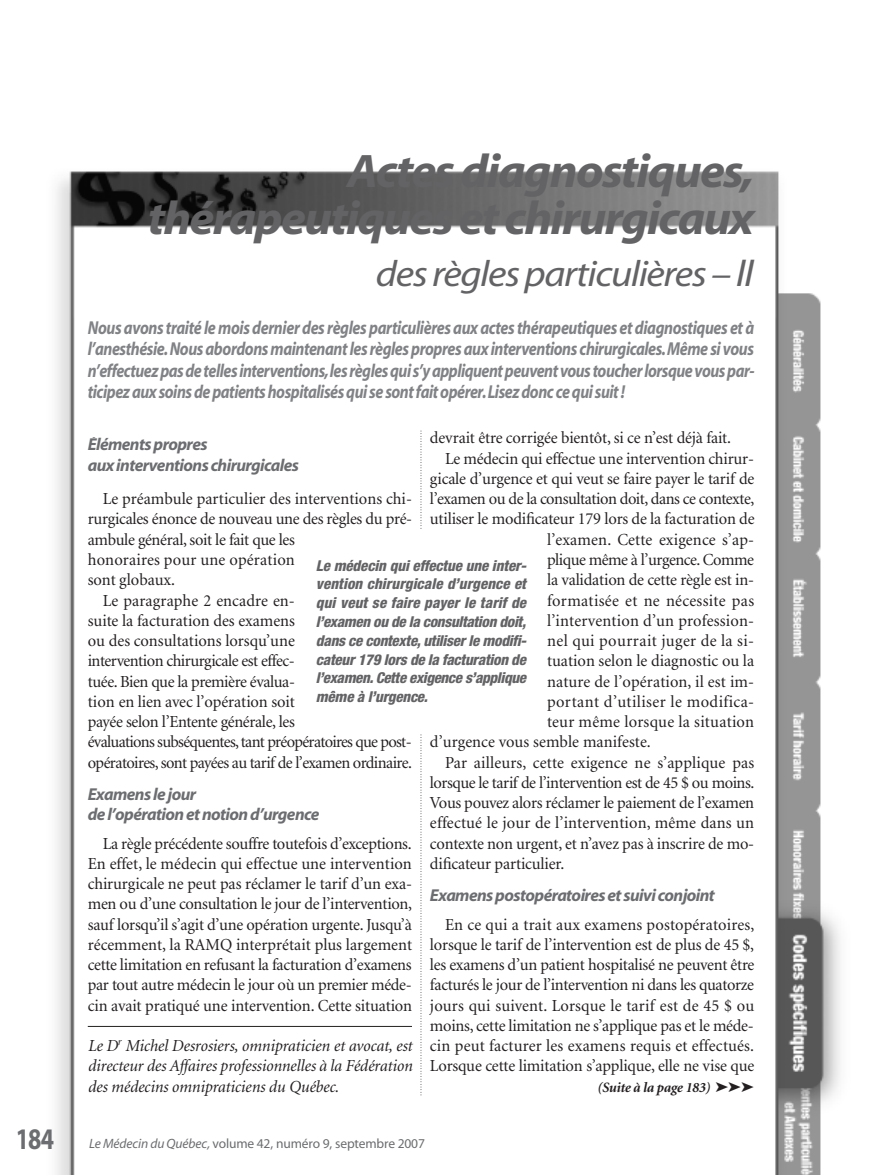
<style>
.page{position:relative;width:878px;height:1175px;background:#fff}
.page>*{position:absolute;margin:0;border:0;box-sizing:border-box;transform-origin:0 0}
.t1{font:italic 700 47.25px/47.2px "Myriad";letter-spacing:-.035em;color:#636366;text-align:right;scale:1.05 1}
.t2{font:italic 36.75px "Myriad";letter-spacing:-.035em;color:#636366;scale:1.1 1}
.t3{font:700 30px "Myriad";color:#6c6d70;scale:.8 1}
.t4{font:italic 700 18.75px/21.3px "Myriad";letter-spacing:-.03em;color:#808285;text-align:justify;scale:.85 1}
.t5{font:italic 700 17.25px/20.2px "Myriad";letter-spacing:-.035em;color:#6c6d70}
.t6{font:16.8px/20.2px "Minion";letter-spacing:-.01em;color:#231f20;text-align:justify}
.t7{font:16.8px "Minion";letter-spacing:.01em;color:#231f20}
.t8{font:italic 16.8px/20.2px "Minion";letter-spacing:-.005em;color:#231f20;text-align:justify}
.t9{font:16.8px "Minion";letter-spacing:-.03em;color:#231f20}
.t10{font:16.8px "Minion";letter-spacing:.025em;color:#231f20}
.t11{font:16.8px "Minion";letter-spacing:-.045em;color:#231f20}
.t12{font:16.8px "Minion";letter-spacing:-.035em;color:#231f20}
.t13{font:16.8px "Minion";letter-spacing:.02em;color:#231f20}
.t14{font:16.8px "Minion";letter-spacing:.015em;color:#231f20}
.t15{font:italic 800 condensed 15px/18.8px "Helvetica Neue";letter-spacing:-.025em;color:#636366;text-align:justify}
.t16{font:italic 700 14.25px "Minion";letter-spacing:-.02em;color:#231f20}
.t17{font:13.5px "Myriad";letter-spacing:-.01em;color:#6c6d70}
.s1{font-size:39px}
.s2{font-style:italic}
</style>
<div class="page">
<img style="left:56px;top:171px;width:784px;height:1003px">
<svg style="left:420px;top:431px;width:1px;height:99px"></svg>
<svg style="left:420px;top:735px;width:1px;height:361px"></svg>
<div style="left:430px;top:1077px;width:324px;height:20px;background:#fff"></div>
<hr style="left:88px;top:1026px;width:324px;height:1px;background:#231f20">
<div style="left:88px;top:418px;width:324px;height:18px;background:#fff"></div>
<div style="left:304px;top:533px;width:234px;height:198px;background:#fff"></div>
<h1 class="t1" style="left:148px;top:152px;width:579px">Actes diagnostiques, thérapeutiques et chirurgicaux</h1>
<h2 class="t2" style="left:376px;top:259px;width:345px">des règles particulières – <span class="s1">II</span></h2>
<p class="t4" style="left:88px;top:319px;width:785px">Nous avons traité le mois dernier des règles particulières aux actes thérapeutiques et diagnostiques et à l’anesthésie.Nous abordons maintenant les règles propres aux interventions chirurgicales.Même si vous n’effectuez pas de telles interventions,les règles qui s’y appliquent peuvent vous toucher lorsque vous par&shy;ticipez aux soins de patients hospitalisés qui se sont fait opérer.Lisez donc ce qui suit !</p>
<p class="t6" style="left:430px;top:429px;width:302px">devrait être corrigée bientôt, si ce n’est déjà fait.</p>
<p class="t6" style="left:445px;top:449px;width:310px">Le médecin qui effectue une intervention chirur-</p>
<p class="t6" style="left:430px;top:470px;width:326px">gicale d’urgence et qui veut se faire payer le tarif de</p>
<p class="t6" style="left:430px;top:490px;width:326px">l’examen ou de la consultation doit, dans ce contexte,</p>
<p class="t6" style="left:430px;top:510px;width:326px">utiliser le modificateur 179 lors de la facturation de</p>
<p class="t7" style="left:547px;top:533px;width:209px">l’examen. Cette exigence s’ap-</p>
<p class="t9" style="left:547px;top:553px;width:208px">plique même à l’urgence. Comme</p>
<p class="t6" style="left:547px;top:571px;width:208px">la validation de cette règle est in-</p>
<p class="t13" style="left:547px;top:593px;width:209px">formatisée et ne nécessite pas</p>
<p class="t7" style="left:547px;top:614px;width:209px">l’intervention d’un profession-</p>
<p class="t10" style="left:547px;top:634px;width:209px">nel qui pourrait juger de la si-</p>
<p class="t6" style="left:547px;top:652px;width:209px">tuation selon le diagnostic ou la</p>
<p class="t6" style="left:547px;top:672px;width:208px">nature de l’opération, il est im-</p>
<p class="t10" style="left:547px;top:695px;width:209px">portant d’utiliser le modifica-</p>
<p class="t14" style="left:547px;top:715px;width:209px">teur même lorsque la situation</p>
<p class="t6" style="left:430px;top:733px;width:222px">d’urgence vous semble manifeste.</p>
<p class="t7" style="left:445px;top:755px;width:311px">Par ailleurs, cette exigence ne s’applique pas</p>
<p class="t6" style="left:430px;top:773px;width:326px">lorsque le tarif de l’intervention est de 45 $ ou moins.</p>
<p class="t6" style="left:430px;top:794px;width:325px">Vous pouvez alors réclamer le paiement de l’examen</p>
<p class="t7" style="left:430px;top:816px;width:326px">effectué le jour de l’intervention, même dans un</p>
<p class="t6" style="left:430px;top:834px;width:326px">contexte non urgent, et n’avez pas à inscrire de mo-</p>
<p class="t6" style="left:430px;top:854px;width:136px">dificateur particulier.</p>
<p class="t5" style="left:430px;top:887px;width:286px">Examens postopératoires et suivi conjoint</p>
<p class="t6" style="left:430px;top:915px;width:326px;text-indent:15px">En ce qui a trait aux examens postopératoires, lorsque le tarif de l’intervention est de plus de 45 $, les examens d’un patient hospitalisé ne peuvent être facturés le jour de l’intervention ni dans les quatorze jours qui suivent. Lorsque le tarif est de 45 $ ou moins, cette limitation ne s’applique pas et le méde&shy;cin peut facturer les examens requis et effectués.<br>Lorsque cette limitation s’applique, elle ne vise que</p>
<p class="t5" style="left:88px;top:436px;width:213px">Éléments propres<br>aux interventions chirurgicales</p>
<p class="t6" style="left:103px;top:490px;width:311px">Le préambule particulier des interventions chi-</p>
<p class="t6" style="left:88px;top:510px;width:326px">rurgicales énonce de nouveau une des règles du pré-</p>
<p class="t6" style="left:88px;top:530px;width:209px">ambule général, soit le fait que les</p>
<p class="t7" style="left:88px;top:553px;width:208px">honoraires pour une opération</p>
<p class="t6" style="left:88px;top:571px;width:89px">sont globaux.</p>
<p class="t6" style="left:103px;top:591px;width:194px">Le paragraphe 2 encadre en-</p>
<p class="t6" style="left:88px;top:611px;width:209px">suite la facturation des examens</p>
<p class="t6" style="left:88px;top:632px;width:209px">ou des consultations lorsqu’une</p>
<p class="t9" style="left:88px;top:654px;width:208px">intervention chirurgicale est effec-</p>
<p class="t6" style="left:88px;top:672px;width:209px">tuée. Bien que la première évalua-</p>
<p class="t6" style="left:88px;top:692px;width:209px">tion en lien avec l’opération soit</p>
<p class="t6" style="left:88px;top:713px;width:208px">payée selon l’Entente générale, les</p>
<p class="t11" style="left:88px;top:735px;width:325px">évaluations subséquentes, tant préopératoires que post-</p>
<p class="t12" style="left:88px;top:755px;width:325px">opératoires, sont payées au tarif de l’examen ordinaire.</p>
<p class="t5" style="left:88px;top:785px;width:233px">Examens le jour<br>de l’opération et notion d’urgence</p>
<p class="t6" style="left:88px;top:834px;width:326px;text-indent:15px">La règle précédente souffre toutefois d’exceptions.<br>En effet, le médecin qui effectue une intervention chirurgicale ne peut pas réclamer le tarif d’un exa&shy;men ou d’une consultation le jour de l’intervention, sauf lorsqu’il s’agit d’une opération urgente. Jusqu’à récemment, la RAMQ interprétait plus largement cette limitation en refusant la facturation d’examens par tout autre médecin le jour où un premier méde&shy;cin avait pratiqué une intervention. Cette situation</p>
<p class="t15" style="left:316px;top:557px;width:212px">Le médecin qui effectue une inter&shy;vention chirurgicale d’urgence et qui veut se faire payer le tarif de l’examen ou de la consultation doit, dans ce contexte, utiliser le modifi&shy;cateur 179 lors de la facturation de l’examen. Cette exigence s’applique même à l’urgence.</p>
<p class="t8" style="left:88px;top:1037px;width:326px">Le D<sup>r</sup> Michel Desrosiers, omnipraticien et avocat, est directeur des Affaires professionnelles à la Fédération des médecins omnipraticiens du Québec.</p>
<p class="t16" style="left:597px;top:1081px;width:158px">(Suite à la page 183) ➤➤➤</p>
<h3 class="t3" style="left:16px;top:1127px;width:49px">184</h3>
<p class="t17" style="left:89px;top:1138px;width:337px"><span class="s2">Le Médecin du Québec,</span> volume 42, numéro 9, septembre 2007</p>
</div>
